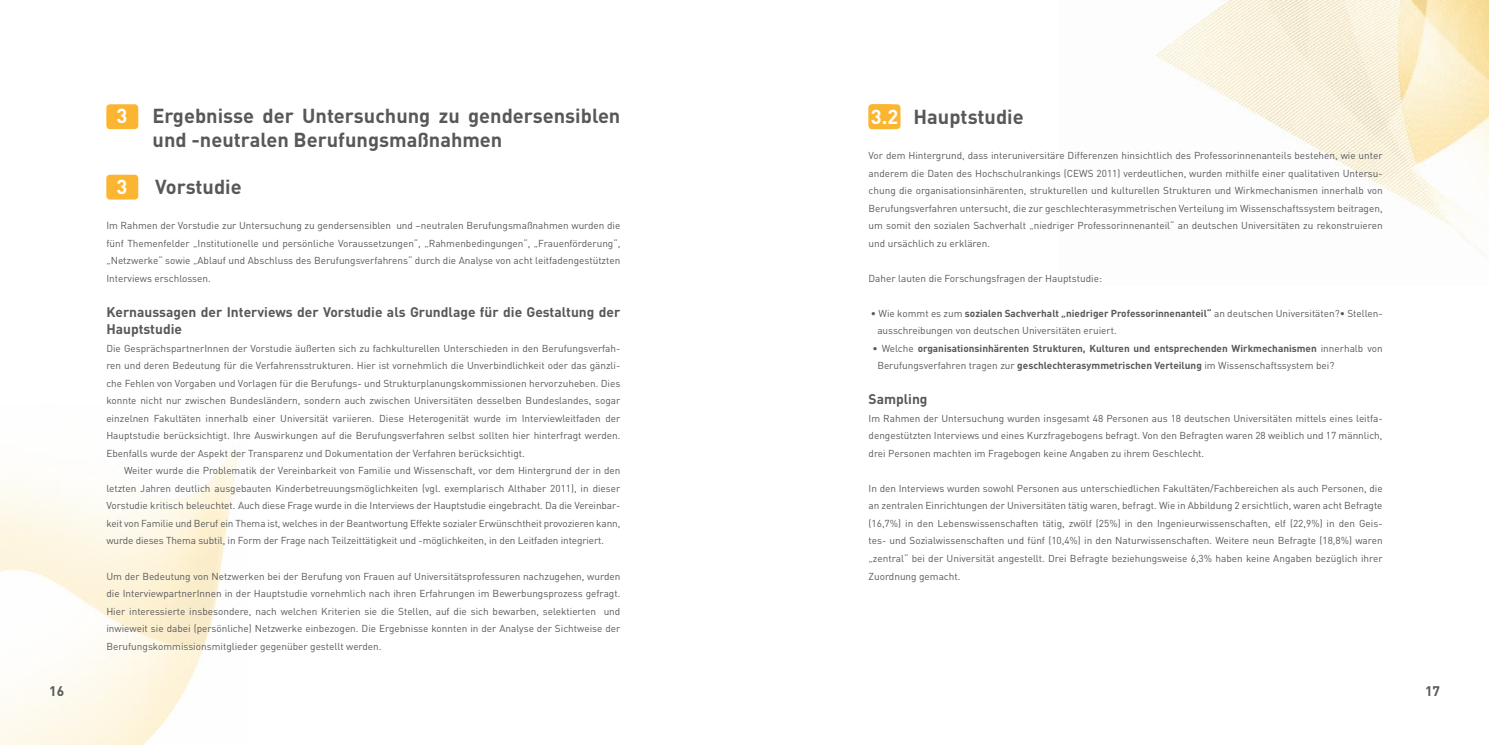
<style>
.page{position:relative;width:1489px;height:745px;background:#fff}
.page>*{position:absolute;margin:0;border:0;box-sizing:border-box;transform-origin:0 0}
.t1{font:700 20px/24px "DIN Pro";color:#57585a}
.t2{font:700 20px "DIN Pro";color:#fff}
.t3{font:700 13.75px/17.5px "DIN Pro";color:#57585a}
.t4{font:10px/17.5px "DIN Pro";color:#57585a;text-align:justify}
.t5{font:700 10px/17.5px "DIN Pro";color:#57585a}
.s1{color:#fff}
.s2{font-weight:700}
.s3{font-weight:400}
</style>
<div class="page">
<img style="left:0;top:445px;width:238px;height:299px">
<img style="left:1156px;top:0;width:332px;height:258px">
<div style="left:106px;top:104px;width:32px;height:25px;background:#fcb531;border-radius:4px"></div>
<div style="left:868px;top:104px;width:32px;height:25px;background:#fcb531;border-radius:4px"></div>
<div style="left:106px;top:175px;width:32px;height:24px;background:#fcb531;border-radius:4px"></div>
<h1 class="t2" style="left:116px;top:102px;width:12px">3</h1>
<h1 class="t1" style="left:152px;top:103px;width:469px">Ergebnisse der Untersuchung zu gendersensiblen und -neutralen Berufungsmaßnahmen</h1>
<h1 class="t2" style="left:116px;top:173px;width:12px">3</h1>
<h1 class="t1" style="left:155px;top:174px;width:88px">Vorstudie</h1>
<p class="t4" style="left:106px;top:216px;width:515px">Im Rahmen der Vorstudie zur Untersuchung zu gendersensiblen und –neutralen Berufungsmaßnahmen wurden die fünf Themenfelder „Institutionelle und persönliche Voraussetzungen“, „Rahmenbedingungen“, „Frauenförderung“, „Netzwerke“ sowie „Ablauf und Abschluss des Berufungsverfahrens“ durch die Analyse von acht leitfadengestützten Interviews erschlossen.</p>
<h2 class="t3" style="left:106px;top:302px;width:515px">Kernaussagen der Interviews der Vorstudie als Grundlage für die Gestaltung der<br>Hauptstudie</h2>
<p class="t4" style="left:106px;top:339px;width:515px">Die GesprächspartnerInnen der Vorstudie äußerten sich zu fachkulturellen Unterschieden in den Berufungsverfah&shy;ren und deren Bedeutung für die Verfahrensstrukturen. Hier ist vornehmlich die Unverbindlichkeit oder das gänzli&shy;che Fehlen von Vorgaben und Vorlagen für die Berufungs- und Strukturplanungskommissionen hervorzuheben. Dies konnte nicht nur zwischen Bundesländern, sondern auch zwischen Universitäten desselben Bundeslandes, sogar einzelnen Fakultäten innerhalb einer Universität variieren. Diese Heterogenität wurde im Interviewleitfaden der Hauptstudie berücksichtigt. Ihre Auswirkungen auf die Berufungsverfahren selbst sollten hier hinterfragt werden.<br>Ebenfalls wurde der Aspekt der Transparenz und Dokumentation der Verfahren berücksichtigt.</p>
<p class="t4" style="left:106px;top:461px;width:515px;text-indent:18px">Weiter wurde die Problematik der Vereinbarkeit von Familie und Wissenschaft, vor dem Hintergrund der in den letzten Jahren deutlich ausgebauten Kinderbetreuungsmöglichkeiten (vgl. exemplarisch Althaber 2011), in dieser Vorstudie kritisch beleuchtet. Auch diese Frage wurde in die Interviews der Hauptstudie eingebracht. Da die Vereinbar&shy;keit von Familie und Beruf ein Thema ist, welches in der Beantwortung Effekte sozialer Erwünschtheit provozieren kann, wurde dieses Thema subtil, in Form der Frage nach Teilzeittätigkeit und -möglichkeiten, in den Leitfaden integriert.</p>
<p class="t4" style="left:106px;top:566px;width:515px">Um der Bedeutung von Netzwerken bei der Berufung von Frauen auf Universitätsprofessuren nachzugehen, wurden die InterviewpartnerInnen in der Hauptstudie vornehmlich nach ihren Erfahrungen im Bewerbungsprozess gefragt.<br>Hier interessierte insbesondere, nach welchen Kriterien sie die Stellen, auf die sich bewarben, selektierten und inwieweit sie dabei (persönliche) Netzwerke einbezogen. Die Ergebnisse konnten in der Analyse der Sichtweise der Berufungskommissionsmitglieder gegenüber gestellt werden.</p>
<h1 class="t1" style="left:870px;top:104px;width:154px"><span class="s1">3.2</span> Hauptstudie</h1>
<p class="t4" style="left:868px;top:146px;width:515px">Vor dem Hintergrund, dass interuniversitäre Differenzen hinsichtlich des Professorinnenanteils bestehen, wie unter anderem die Daten des Hochschulrankings (CEWS 2011) verdeutlichen, wurden mithilfe einer qualitativen Untersu&shy;chung die organisationsinhärenten, strukturellen und kulturellen Strukturen und Wirkmechanismen innerhalb von Berufungsverfahren untersucht, die zur geschlechterasymmetrischen Verteilung im Wissenschaftssystem beitragen, um somit den sozialen Sachverhalt „niedriger Professorinnenanteil“ an deutschen Universitäten zu rekonstruieren und ursächlich zu erklären.</p>
<p class="t4" style="left:868px;top:269px;width:235px">Daher lauten die Forschungsfragen der Hauptstudie:</p>
<p class="t4" style="left:877px;top:304px;width:507px;text-indent:-6px">• Wie kommt es zum <span class="s2">sozialen Sachverhalt „niedriger Professorinnenanteil“</span> an deutschen Universitäten?• Stellen&shy;ausschreibungen von deutschen Universitäten eruiert.</p>
<p class="t5" style="left:877px;top:339px;width:507px;text-indent:-5px"><span class="s3">• Welche</span> organisationsinhärenten Strukturen, Kulturen und entsprechenden Wirkmechanismen <span class="s3">innerhalb von<br>Berufungsverfahren tragen zur</span> geschlechterasymmetrischen Verteilung <span class="s3">im Wissenschaftssystem bei?</span></p>
<h2 class="t3" style="left:868px;top:390px;width:60px">Sampling</h2>
<p class="t4" style="left:868px;top:409px;width:515px">Im Rahmen der Untersuchung wurden insgesamt 48 Personen aus 18 deutschen Universitäten mittels eines leitfa&shy;dengestützten Interviews und eines Kurzfragebogens befragt. Von den Befragten waren 28 weiblich und 17 männlich, drei Personen machten im Fragebogen keine Angaben zu ihrem Geschlecht.</p>
<p class="t4" style="left:868px;top:479px;width:515px">In den Interviews wurden sowohl Personen aus unterschiedlichen Fakultäten/Fachbereichen als auch Personen, die an zentralen Einrichtungen der Universitäten tätig waren, befragt. Wie in Abbildung 2 ersichtlich, waren acht Befragte (16,7%) in den Lebenswissenschaften tätig, zwölf (25%) in den Ingenieurwissenschaften, elf (22,9%) in den Geis&shy;tes- und Sozialwissenschaften und fünf (10,4%) in den Naturwissenschaften. Weitere neun Befragte (18,8%) waren „zentral“ bei der Universität angestellt. Drei Befragte beziehungsweise 6,3% haben keine Angaben bezüglich ihrer Zuordnung gemacht.</p>
<h2 class="t3" style="left:49px;top:681px;width:16px">16</h2>
<h2 class="t3" style="left:1424px;top:681px;width:16px">17</h2>
</div>
